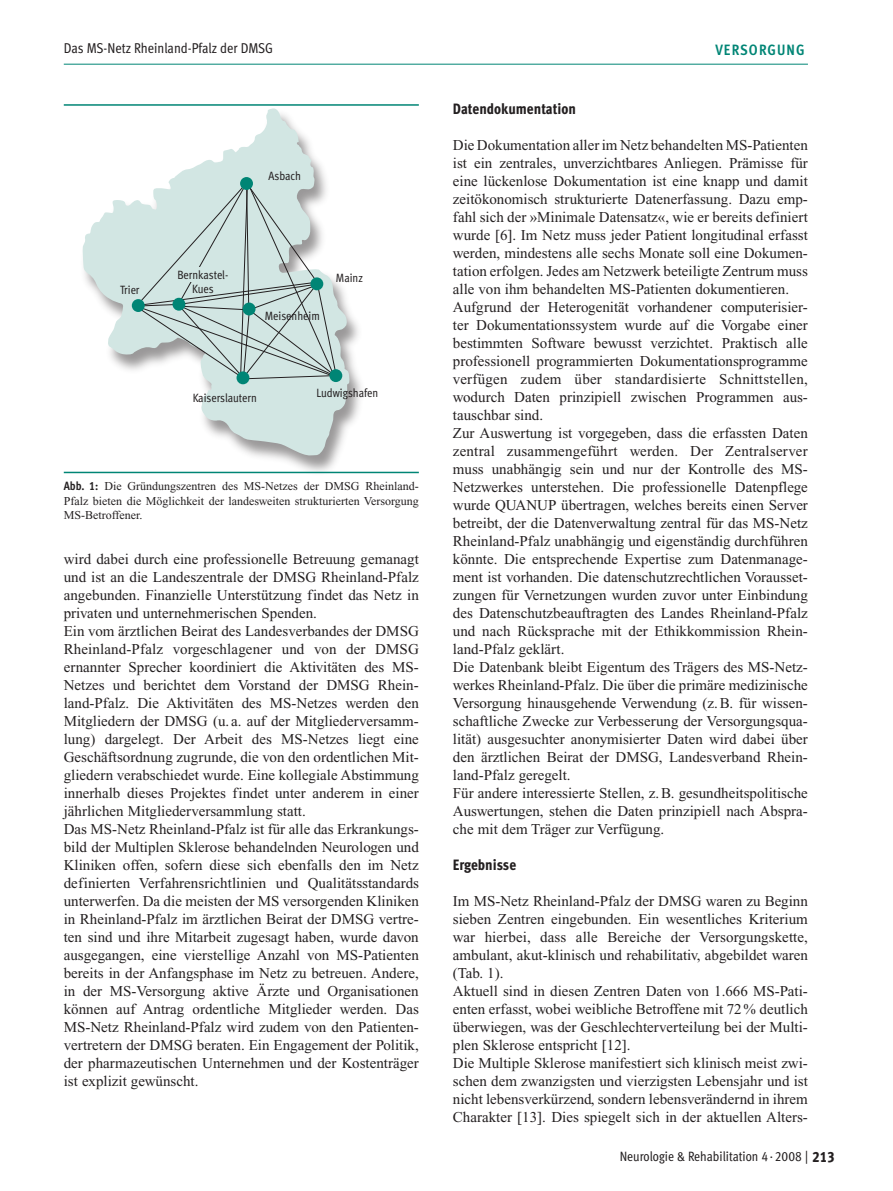
<style>
.page{position:relative;width:893px;height:1191px;background:#fff}
.page>*{position:absolute;margin:0;border:0;box-sizing:border-box;transform-origin:0 0}
.t1{font:15px/18px "Times New Roman";color:#231f20}
.t2{font:15px "Meta Cond Extra Bold LF";color:#231f20}
.t3{font:700 15px "Meta Cond";letter-spacing:.075em;color:#008575}
.t4{font:14.25px "Meta Cond";color:#231f20}
.t5{font:13.5px "Meta Cond Book LF";color:#231f20}
.t6{font:12px/14.4px "Times New Roman";color:#231f20;text-align:justify}
.t7{font:12px/14.4px "Meta Cond Book LF";color:#231f20;text-align:center}
.s1{font-family:"Meta Cond Bold LF"}
.s2{font-family:"Meta Cond Extra Bold LF";font-size:15px}
</style>
<div class="page">
<hr style="left:64px;top:64px;width:744px;height:1px;background:#008575">
<div style="left:79px;top:109px;width:287px;height:367px;background:#231f20;opacity:.46"></div>
<svg style="left:82px;top:108px;width:268px;height:348px"></svg>
<svg style="left:135px;top:177px;width:207px;height:206px;background:#cbdad8"></svg>
<div style="left:240px;top:177px;width:13px;height:13px;background:#008575;border-radius:50%"></div>
<div style="left:310px;top:277px;width:13px;height:13px;background:#008575;border-radius:50%"></div>
<div style="left:329px;top:369px;width:13px;height:13px;background:#008575;border-radius:50%"></div>
<div style="left:237px;top:371px;width:12px;height:13px;background:#008575;border-radius:50%"></div>
<div style="left:243px;top:302px;width:13px;height:13px;background:#008575;border-radius:50%"></div>
<div style="left:172px;top:298px;width:13px;height:13px;background:#008575;border-radius:50%"></div>
<div style="left:132px;top:299px;width:13px;height:13px;background:#008575;border-radius:50%"></div>
<div style="left:189px;top:267px;width:12px;height:15px;background:#d2e6e3"></div>
<hr style="left:64px;top:104px;width:355px;height:2px;background:#008575">
<hr style="left:64px;top:472px;width:355px;height:1px;background:#008575">
<p class="t4" style="left:64px;top:40px;width:211px">Das MS-Netz Rheinland-Pfalz der DMSG</p>
<p class="t3" style="left:715px;top:41px;width:91px">VERSORGUNG</p>
<p class="t7" style="left:120px;top:282px;width:21px">Trier</p>
<p class="t7" style="left:269px;top:169px;width:34px">Asbach</p>
<p class="t7" style="left:177px;top:267px;width:53px">Bernkastel-<br>Kues</p>
<p class="t7" style="left:265px;top:308px;width:57px">Meisenheim</p>
<p class="t7" style="left:336px;top:270px;width:29px">Mainz</p>
<p class="t7" style="left:193px;top:390px;width:66px">Kaiserslautern</p>
<p class="t7" style="left:317px;top:385px;width:63px">Ludwigshafen</p>
<p class="t6" style="left:64px;top:479px;width:357px"><span class="s1">Abb. 1:</span> Die Gründungszentren des MS-Netzes der DMSG Rheinland-Pfalz bieten die Möglichkeit der landesweiten strukturierten Versorgung MS-Betroffener.</p>
<p class="t1" style="left:64px;top:550px;width:357px">wird dabei durch eine professionelle Betreuung gemanagt und ist an die Landeszentrale der DMSG Rheinland-Pfalz angebunden. Finanzielle Unterstützung findet das Netz in privaten und unternehmerischen Spenden.<br>Ein vom ärztlichen Beirat des Landesverbandes der DMSG Rheinland-Pfalz vorgeschlagener und von der DMSG er-nannter Sprecher koordiniert die Aktivitäten des MS-Netzes und berichtet dem Vorstand der DMSG Rhein&shy;land-Pfalz. Die Aktivitäten des MS-Netzes werden den Mitgliedern der DMSG (u. a. auf der Mitgliederversamm&shy;lung) dargelegt. Der Arbeit des MS-Netzes liegt eine Geschäftsordnung zugrunde, die von den ordentlichen Mit&shy;gliedern verabschiedet wurde. Eine kollegiale Abstimmung innerhalb dieses Projektes findet unter anderem in einer jährlichen Mitgliederversammlung statt.<br>Das MS-Netz Rheinland-Pfalz ist für alle das Erkrankungs&shy;bild der Multiplen Sklerose behandelnden Neurologen und Kliniken offen, sofern diese sich ebenfalls den im Netz definierten Verfahrensrichtlinien und Qualitätsstandards unterwerfen. Da die meisten der MS versorgenden Kliniken in Rheinland-Pfalz im ärztlichen Beirat der DMSG vertre&shy;ten sind und ihre Mitarbeit zugesagt haben, wurde davon ausgegangen, eine vierstellige Anzahl von MS-Patienten bereits in der Anfangsphase im Netz zu betreuen. Andere, in der MS-Versorgung aktive Ärzte und Organisationen können auf Antrag ordentliche Mitglieder werden. Das MS-Netz Rheinland-Pfalz wird zudem von den Patienten&shy;vertretern der DMSG beraten. Ein Engagement der Politik, der pharmazeutischen Unternehmen und der Kostenträger ist explizit gewünscht.</p>
<p class="t2" style="left:453px;top:99px;width:125px">Datendokumentation</p>
<p class="t1" style="left:453px;top:136px;width:357px">Die Dokumentation aller im Netz behandelten MS-Pa-tienten ist ein zentrales, unverzichtbares Anliegen. Prämisse für eine lückenlose Dokumentation ist eine knapp und damit zeitökonomisch strukturierte Datenerfassung. Dazu emp&shy;fahl sich der »Minimale Datensatz«, wie er bereits definiert wurde [6]. Im Netz muss jeder Patient longitudinal erfasst werden, mindestens alle sechs Monate soll eine Dokumen&shy;tation erfolgen. Jedes am Netzwerk beteiligte Zentrum muss alle von ihm behandelten MS-Patienten dokumentieren.<br>Aufgrund der Heterogenität vorhandener computerisier&shy;ter Dokumentationssystem wurde auf die Vorgabe einer bestimmten Software bewusst verzichtet. Praktisch alle professionell programmierten Dokumentationsprogramme verfügen zudem über standardisierte Schnittstellen, wodurch Daten prinzipiell zwischen Programmen aus&shy;tauschbar sind.<br>Zur Auswertung ist vorgegeben, dass die erfassten Daten zentral zusammengeführt werden. Der Zentralserver muss unabhängig sein und nur der Kontrolle des MS-Netzwerkes unterstehen. Die professionelle Datenpflege wurde QUANUP übertragen, welches bereits einen Server betreibt, der die Datenverwaltung zentral für das MS-Netz Rheinland-Pfalz unabhängig und eigenständig durchführen könnte. Die entsprechende Expertise zum Datenmanage&shy;ment ist vorhanden. Die datenschutzrechtlichen Vorausset&shy;zungen für Vernetzungen wurden zuvor unter Einbindung des Datenschutzbeauftragten des Landes Rheinland-Pfalz und nach Rücksprache mit der Ethikkommission Rhein&shy;land-Pfalz geklärt.<br>Die Datenbank bleibt Eigentum des Trägers des MS-Netz&shy;werkes Rheinland-Pfalz. Die über die primäre medizinische Versorgung hinausgehende Verwendung (z.B. für wissen&shy;schaftliche Zwecke zur Verbesserung der Versorgungsqua&shy;lität) ausgesuchter anonymisierter Daten wird dabei über den ärztlichen Beirat der DMSG, Landesverband Rhein&shy;land-Pfalz geregelt.<br>Für andere interessierte Stellen, z.B. gesundheitspolitische Auswertungen, stehen die Daten prinzipiell nach Abspra&shy;che mit dem Träger zur Verfügung.</p>
<p class="t2" style="left:453px;top:855px;width:65px">Ergebnisse</p>
<p class="t1" style="left:453px;top:892px;width:357px">Im MS-Netz Rheinland-Pfalz der DMSG waren zu Beginn sieben Zentren eingebunden. Ein wesentliches Kriterium war hierbei, dass alle Bereiche der Versorgungskette, ambulant, akut-klinisch und rehabilitativ, abgebildet waren (Tab. 1).<br>Aktuell sind in diesen Zentren Daten von 1.666 MS-Pati&shy;enten erfasst, wobei weibliche Betroffene mit 72% deutlich überwiegen, was der Geschlechterverteilung bei der Multi&shy;plen Sklerose entspricht [12].<br>Die Multiple Sklerose manifestiert sich klinisch meist zwi&shy;schen dem zwanzigsten und vierzigsten Lebensjahr und ist nicht lebensverkürzend, sondern lebensverändernd in ihrem Charakter [13]. Dies spiegelt sich in der aktuellen Alters-</p>
<p class="t5" style="left:620px;top:1148px;width:217px">Neurologie &amp; Rehabilitation 4·2008 | <span class="s2">213</span></p>
</div>
